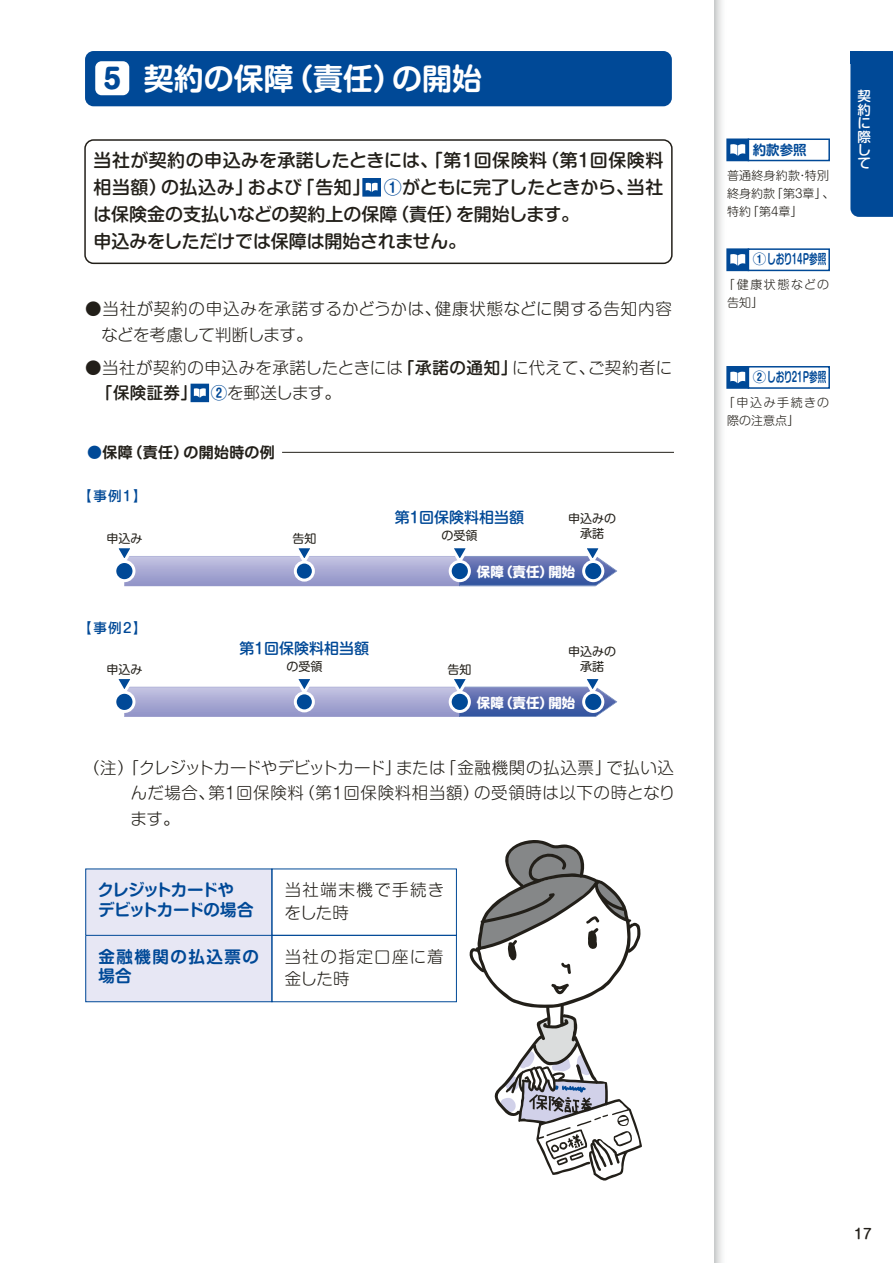
<style>
.page{position:relative;width:893px;height:1263px;background:#fff}
.page>*{position:absolute;margin:0;border:0;box-sizing:border-box;transform-origin:0 0}
.t1{font:30px "Shin M Go Pro De Bold 90 pv RKSJ H";color:#fff}
.t2{font:18px/27px "Shin M Go Pro Medium 90 pv RKSJ H";color:#221f19}
.t3{font:16.5px/25.5px "Shin M Go Pro Light 90 pv RKSJ H";letter-spacing:.035em;color:#221f19}
.t4{font:16.5px/19.8px "Shin M Go Pro De Bold 90 pv RKSJ H";letter-spacing:-.055em;color:#004997}
.t5{font:16.5px/22.5px "Shin M Go Pro Light 90 pv RKSJ H";letter-spacing:.085em;color:#221f19}
.t6{font:16.5px/22.5px "Shin M Go Pro Light 90 pv RKSJ H";letter-spacing:.09em;color:#221f19}
.t7{font:16.5px/19.8px "Shin M Go Pro De Bold 90 pv RKSJ H";letter-spacing:.09em;color:#004997}
.t8{font:15px "Shin M Go Pro Medium 90 pv RKSJ H";color:#004997}
.t9{font:15px "Shin M Go Pro De Bold 90 pv RKSJ H";letter-spacing:.02em;color:#221f19}
.t10{font:13.8px "Shin M Go Pro Medium 90 pv RKSJ H";color:#221f19}
.t11{font:13.5px "Shin M Go Pro De Bold 90 pv RKSJ H";color:#004997}
.t12{font:13.5px "Shin M Go Pro Bold 90 pv RKSJ H";color:#fff}
.t13{font:13.5px "Shin M Go Pro Medium 90 pv RKSJ H";letter-spacing:.1em;color:#004997}
.t14{font:13.5px/13.4px "Shin M Go Pro Medium 90 pv RKSJ V";color:#fff;text-align:justify}
.t15{font:12px/15px "Shin M Go Pro Regular 90 pv RKSJ H";color:#221f19;text-align:center}
.t16{font:12px/18px "Shin M Go Pro Light 90 pv RKSJ H";letter-spacing:.015em;color:#221f19}
.t17{font:12px/18px "Shin M Go Pro Light 90 pv RKSJ H";letter-spacing:.1em;color:#221f19}
.t18{font:12px/18px "Shin M Go Pro Light 90 pv RKSJ H";letter-spacing:.135em;color:#221f19}
.s1{font-family:"Shin M Go Pro Heavy 90 pv RKSJ H";font-size:27.15px;color:#004997}
.s2{font-family:"Shin M Go Pro De Bold 90 pv RKSJ H";color:#004997}
.s3{font-family:"Shin M Go Pro Medium 90 pv RKSJ H"}
.s4{font-family:"Shin M Go Pro Regular 90 pv RKSJ H";color:#004997}
</style>
<div class="page">
<svg style="left:714px;top:0;width:13px;height:1263px"></svg>
<hr style="left:282px;top:452px;width:392px;height:1px;background:#221f19">
<svg style="left:469px;top:840px;width:173px;height:341px"></svg>
<svg style="left:500px;top:1014px;width:108px;height:151px"></svg>
<svg style="left:614px;top:1115px;width:19px;height:31px"></svg>
<div style="left:86px;top:935px;width:186px;height:67px;background:#e7e7f4"></div>
<div style="left:86px;top:935px;width:186px;height:67px;border:1px solid #004997"></div>
<div style="left:272px;top:935px;width:185px;height:67px;border:1px solid #004997"></div>
<div style="left:86px;top:869px;width:186px;height:66px;background:#e7e7f4"></div>
<svg style="left:116px;top:548px;width:501px;height:38px"></svg>
<svg style="left:116px;top:679px;width:501px;height:38px"></svg>
<svg style="left:729px;top:369px;width:17px;height:17px"></svg>
<div style="left:726px;top:366px;width:23px;height:23px;border:2px solid #004997"></div>
<div style="left:748px;top:366px;width:82px;height:23px;border:2px solid #004997"></div>
<svg style="left:730px;top:372px;width:15px;height:11px"></svg>
<div style="left:727px;top:139px;width:21px;height:21px;background:#004997"></div>
<div style="left:726px;top:138px;width:23px;height:23px;border:2px solid #004997"></div>
<div style="left:748px;top:138px;width:82px;height:23px;border:2px solid #004997"></div>
<svg style="left:730px;top:144px;width:15px;height:12px"></svg>
<div style="left:727px;top:249px;width:21px;height:21px;background:#004997"></div>
<div style="left:726px;top:248px;width:23px;height:23px;border:2px solid #004997"></div>
<div style="left:748px;top:248px;width:82px;height:23px;border:2px solid #004997"></div>
<svg style="left:730px;top:254px;width:15px;height:11px"></svg>
<div style="left:584px;top:561px;width:19px;height:20px;background:#004997;border-radius:50%"></div>
<div style="left:582px;top:560px;width:22px;height:22px;border:3px solid #fff;border-radius:50%"></div>
<div style="left:584px;top:692px;width:19px;height:19px;background:#004997;border-radius:50%"></div>
<div style="left:582px;top:691px;width:22px;height:22px;border:3px solid #fff;border-radius:50%"></div>
<div style="left:191px;top:384px;width:17px;height:17px;background:#004997"></div>
<div style="left:191px;top:384px;width:18px;height:18px;border:2px solid #004997"></div>
<svg style="left:194px;top:388px;width:12px;height:9px"></svg>
<div style="left:85px;top:51px;width:587px;height:55px;background:#004997;border-radius:9px"></div>
<div style="left:95px;top:61px;width:34px;height:34px;background:#fff;border-radius:6px"></div>
<div style="left:84px;top:139px;width:589px;height:125px;border:2px solid #221f19;border-radius:9px"></div>
<svg style="left:365px;top:181px;width:13px;height:13px"></svg>
<div style="left:362px;top:178px;width:19px;height:19px;border:2px solid #004997"></div>
<svg style="left:366px;top:183px;width:12px;height:9px"></svg>
<div style="left:850px;top:51px;width:43px;height:166px;background:#004997"></div>
<div style="left:850px;top:51px;width:13px;height:13px;background:#004997"></div>
<h1 class="t1" style="left:103px;top:68px;width:380px"><span class="s1">5</span> 契約の保障（責任）の開始</h1>
<p class="t2" style="left:94px;top:150px;width:571px">当社が契約の申込みを承諾したときには、「第１回保険料（第１回保険料相当額）の払込み」および「告知」 <span class="s2">①</span>がともに完了したときから、当社は保険金の支払いなどの契約上の保障（責任）を開始します。<br>申込みをしただけでは保障は開始されません。</p>
<p class="t3" style="left:102px;top:299px;width:572px;text-indent:-16px">●当社が契約の申込みを承諾するかどうかは、健康状態などに関する告知内容などを考慮して判断します。</p>
<p class="t3" style="left:96px;top:357px;width:578px;text-indent:-11px">●当社が契約の申込みを承諾したときには<span class="s3">「承諾の通知」</span>に代えて、ご契約者に<span class="s3">「保険証券」</span> <span class="s2">②</span>を郵送します。</p>
<p class="t9" style="left:87px;top:446px;width:189px"><span class="s4">●</span>保障（責任）の開始時の例</p>
<p class="t13" style="left:78px;top:491px;width:70px">【事例１】</p>
<p class="t15" style="left:106px;top:532px;width:37px">申込み</p>
<p class="t13" style="left:78px;top:623px;width:70px">【事例2】</p>
<p class="t15" style="left:106px;top:663px;width:37px">申込み</p>
<p class="t15" style="left:292px;top:532px;width:25px">告知</p>
<p class="t8" style="left:395px;top:512px;width:131px">第1回保険料相当額</p>
<p class="t15" style="left:441px;top:530px;width:37px">の受領</p>
<p class="t15" style="left:568px;top:513px;width:49px">申込みの承諾</p>
<p class="t12" style="left:477px;top:567px;width:100px">保障（責任）開始</p>
<p class="t8" style="left:240px;top:643px;width:131px">第1回保険料相当額</p>
<p class="t15" style="left:286px;top:661px;width:37px">の受領</p>
<p class="t15" style="left:447px;top:663px;width:25px">告知</p>
<p class="t15" style="left:568px;top:645px;width:49px">申込みの承諾</p>
<p class="t12" style="left:477px;top:697px;width:100px">保障（責任）開始</p>
<p class="t3" style="left:131px;top:757px;width:546px;text-align:justify;text-indent:-48px">（注）「クレジットカードやデビットカード」または「金融機関の払込票」で払い込んだ場合、第1回保険料（第1回保険料相当額）の受領時は以下の時となります。</p>
<p class="t4" style="left:98px;top:882px;width:158px">クレジットカードやデビットカードの場合</p>
<p class="t6" style="left:284px;top:881px;width:161px">当社端末機で手続きをした時</p>
<p class="t7" style="left:98px;top:949px;width:162px">金融機関の払込票の場合</p>
<p class="t5" style="left:285px;top:947px;width:160px">当社の指定口座に着金した時</p>
<p class="t11" style="left:753px;top:144px;width:56px">約款参照</p>
<p class="t16" style="left:727px;top:168px;width:109px">普通終身約款・特別終身約款「第3章」、特約「第4章」</p>
<p class="t11" style="left:753px;top:254px;width:75px">①しおり14P参照</p>
<p class="t18" style="left:727px;top:278px;width:104px;text-indent:-4px">「健康状態などの告知」</p>
<p class="t11" style="left:753px;top:372px;width:75px">②しおり21P参照</p>
<p class="t17" style="left:727px;top:395px;width:104px;text-indent:-4px">「申込み手続きの際の注意点」</p>
<p class="t14" style="left:858px;top:92px;width:15px">契約に際して</p>
<p class="t10" style="left:854px;top:1228px;width:19px">17</p>
</div>
